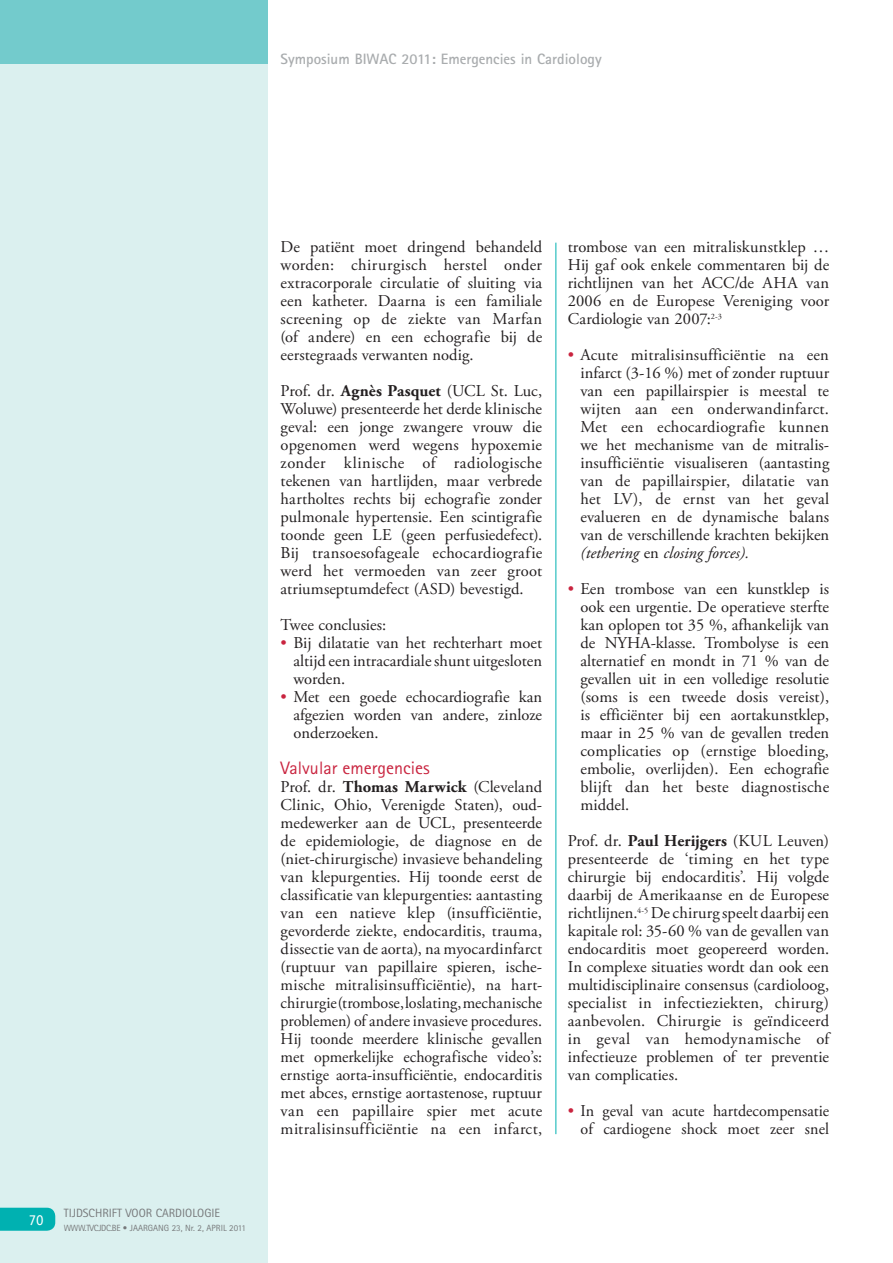
<style>
.page{position:relative;width:893px;height:1263px;background:#fff}
.page>*{position:absolute;margin:0;border:0;box-sizing:border-box;transform-origin:0 0}
.t1{font:18px "Rotis Sans Serif";color:#c9243f}
.t2{font:16.5px/18px "Adobe Garamond Pro";color:#231f20;text-align:justify}
.t3{font:700 15px "Rotis Sans Serif";color:#a9acae}
.t4{font:15px "Officina Sans Std";color:#fff}
.t5{font:12px "Rotis Sans Serif";color:#77797b}
.t6{font:9px "Rotis Sans Serif";color:#77797b}
.s1{font-weight:700}
.s2{color:#c9243f}
.s3{font-style:italic}
</style>
<div class="page">
<hr style="left:555px;top:243px;width:1px;height:891px;background:#00b1b1">
<div style="left:0;top:64px;width:268px;height:1199px;background:#dbf0ef"></div>
<div style="left:0;top:0;width:268px;height:64px;background:#73cbcc"></div>
<svg style="left:0;top:1208px;width:55px;height:23px"></svg>
<p class="t3" style="left:281px;top:49px;width:323px">Symposium BIWAC 2011: Emergencies in Cardiology</p>
<p class="t4" style="left:29px;top:1211px;width:16px">70</p>
<p class="t5" style="left:64px;top:1206px;width:158px">TIJDSCHRIFT VOOR CARDIOLOGIE</p>
<p class="t6" style="left:64px;top:1222px;width:184px">WWW.TVCJDC.BE • JAARGANG 23, NR. 2, APRIL 2011</p>
<p class="t2" style="left:281px;top:238px;width:263px">De patiënt moet dringend behandeld worden: chirurgisch herstel onder extracorporale circulatie of sluiting via een katheter. Daarna is een familiale screening op de ziekte van Marfan (of andere) en een echografie bij de eerstegraads verwanten nodig.</p>
<p class="t2" style="left:281px;top:382px;width:263px">Prof. dr. <span class="s1">Agnès Pasquet</span> (UCL St. Luc, Woluwe) presenteerde het derde klinische geval: een jonge zwangere vrouw die opgenomen werd wegens hypoxemie zonder klinische of radiologische tekenen van hartlijden, maar verbrede hartholtes rechts bij echografie zonder pulmonale hypertensie. Een scintigrafie toonde geen LE (geen perfusiedefect).<br>Bij transoesofageale echocardiografie werd het vermoeden van zeer groot atriumseptumdefect (ASD) bevestigd.</p>
<p class="t2" style="left:281px;top:616px;width:107px">Twee conclusies:</p>
<p class="t2" style="left:293px;top:634px;width:250px;text-indent:-13px"><span class="s2">•</span> Bij dilatatie van het rechterhart moet altijd een intracardiale shunt uitgesloten worden.</p>
<p class="t2" style="left:293px;top:688px;width:250px;text-indent:-13px"><span class="s2">•</span> Met een goede echocardiografie kan afgezien worden van andere, zinloze onderzoeken.</p>
<p class="t1" style="left:281px;top:757px;width:151px">VALVULAR EMERGENCIES</p>
<p class="t2" style="left:281px;top:778px;width:263px">Prof. dr. <span class="s1">Thomas Marwick</span> (Cleveland Clinic, Ohio, Verenigde Staten), oud&shy;medewerker aan de UCL, presenteerde de epidemiologie, de diagnose en de (niet-chirurgische) invasieve behandeling van klepurgenties. Hij toonde eerst de classificatie van klepurgenties: aantasting van een natieve klep (insufficiëntie, gevorderde ziekte, endocarditis, trauma, dissectie van de aorta), na myocardinfarct (ruptuur van papillaire spieren, ische&shy;mische mitralisinsufficiëntie), na hart&shy;chirurgie (trombose, loslating, mechanische problemen) of andere invasieve procedures.<br>Hij toonde meerdere klinische gevallen met opmerkelijke echografische video’s: ernstige aorta-insufficiëntie, endocarditis met abces, ernstige aortastenose, ruptuur van een papillaire spier met acute mitralisinsufficiëntie na een infarct,</p>
<p class="t2" style="left:568px;top:238px;width:263px">trombose van een mitraliskunstklep … Hij gaf ook enkele commentaren bij de richtlijnen van het ACC/de AHA van 2006 en de Europese Vereniging voor Cardiologie van 2007:<sup>2-3</sup></p>
<p class="t2" style="left:580px;top:346px;width:250px;text-indent:-13px"><span class="s2">•</span> Acute mitralisinsufficiëntie na een infarct (3-16 %) met of zonder ruptuur van een papillairspier is meestal te wijten aan een onderwandinfarct.<br>Met een echocardiografie kunnen we het mechanisme van de mitralis&shy;insufficiëntie visualiseren (aantasting van de papillairspier, dilatatie van het LV), de ernst van het geval evalueren en de dynamische balans van de verschillende krachten bekijken <span class="s3">(tethering</span> en <span class="s3">closing forces).</span></p>
<p class="t2" style="left:580px;top:580px;width:250px;text-indent:-13px"><span class="s2">•</span> Een trombose van een kunstklep is ook een urgentie. De operatieve sterfte kan oplopen tot 35 %, afhankelijk van de NYHA-klasse. Trombolyse is een alternatief en mondt in 71 % van de gevallen uit in een volledige resolutie (soms is een tweede dosis vereist), is efficiënter bij een aortakunstklep, maar in 25 % van de gevallen treden complicaties op (ernstige bloeding, embolie, overlijden). Een echografie blijft dan het beste diagnostische middel.</p>
<p class="t2" style="left:568px;top:832px;width:263px">Prof. dr. <span class="s1">Paul Herijgers</span> (KUL Leuven) presenteerde de ‘timing en het type chirurgie bij endocarditis’. Hij volgde daarbij de Amerikaanse en de Europese richtlijnen.<sup>4-5</sup> De chirurg speelt daarbij een kapitale rol: 35-60 % van de gevallen van endocarditis moet geopereerd worden.<br>In complexe situaties wordt dan ook een multidisciplinaire consensus (cardioloog, specialist in infectieziekten, chirurg) aanbevolen. Chirurgie is geïndiceerd in geval van hemodynamische of infectieuze problemen of ter preventie van complicaties.</p>
<p class="t2" style="left:568px;top:1102px;width:263px;text-align:right"><span class="s2">•</span> In geval van acute hartdecompensatie of cardiogene shock moet zeer snel</p>
</div>
